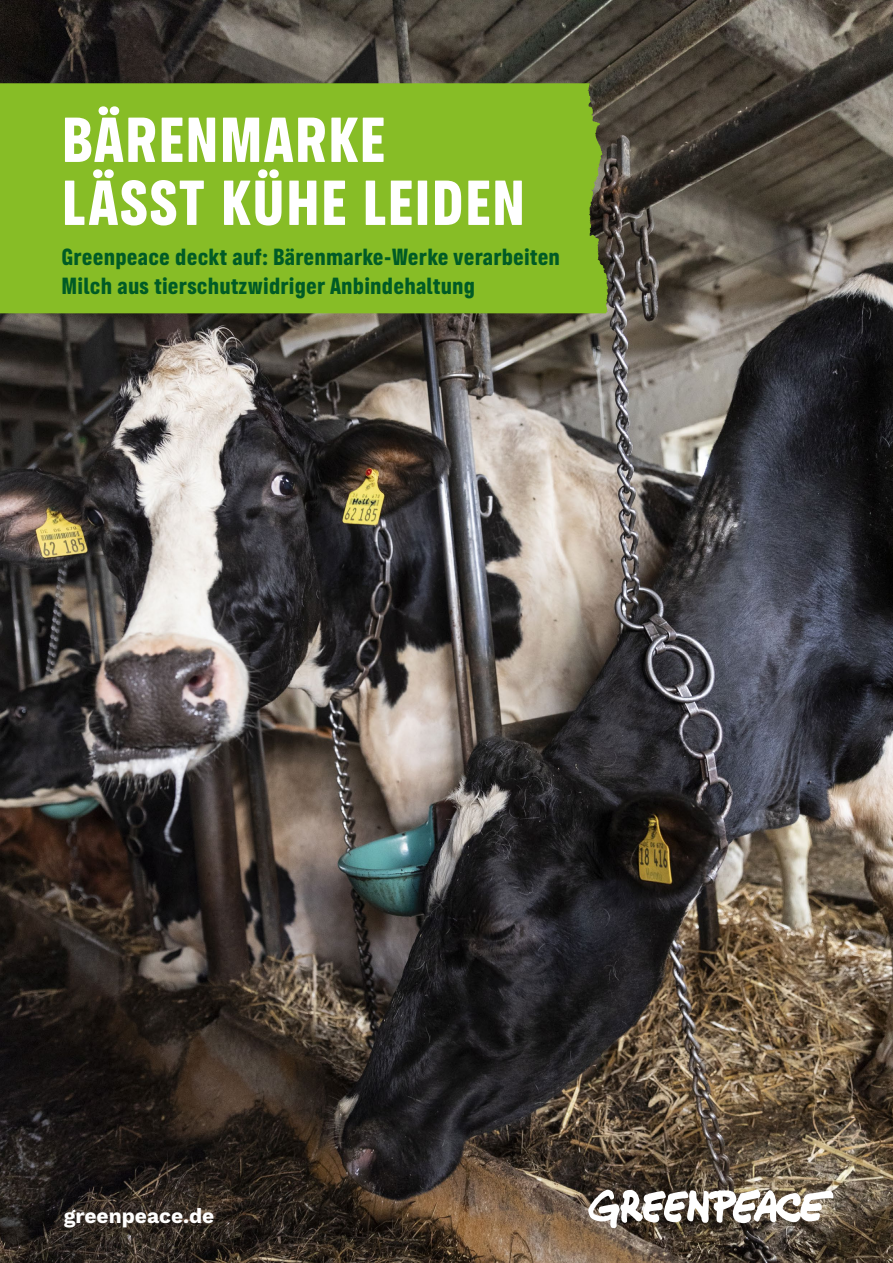
<style>
.page{position:relative;width:893px;height:1263px;background:#fff}
.page>*{position:absolute;margin:0;border:0;box-sizing:border-box;transform-origin:0 0}
.t1{font:700 57px/63px "Greenpeace Sans";letter-spacing:.02em;color:#fff}
.t2{font:700 21px/28.5px "Greenpeace Sans";letter-spacing:.01em;color:#005b25}
.t3{font:700 21px "Work Sans";color:#fff}
</style>
<div class="page">
<img style="left:0;top:0;width:893px;height:1263px">
<div style="left:0;top:83px;width:608px;height:230px;background:#87bd26"></div>
<svg style="left:588px;top:1189px;width:246px;height:39px"></svg>
<h1 class="t1" style="left:62px;top:106px;width:465px">BÄRENMARKE<br>LÄSST KÜHE LEIDEN</h1>
<p class="t2" style="left:62px;top:242px;width:500px">Greenpeace deckt auf: Bärenmarke-Werke verarbeiten<br>Milch aus tierschutzwidriger Anbindehaltung</p>
<p class="t3" style="left:64px;top:1200px;width:152px">greenpeace.de</p>
</div>
